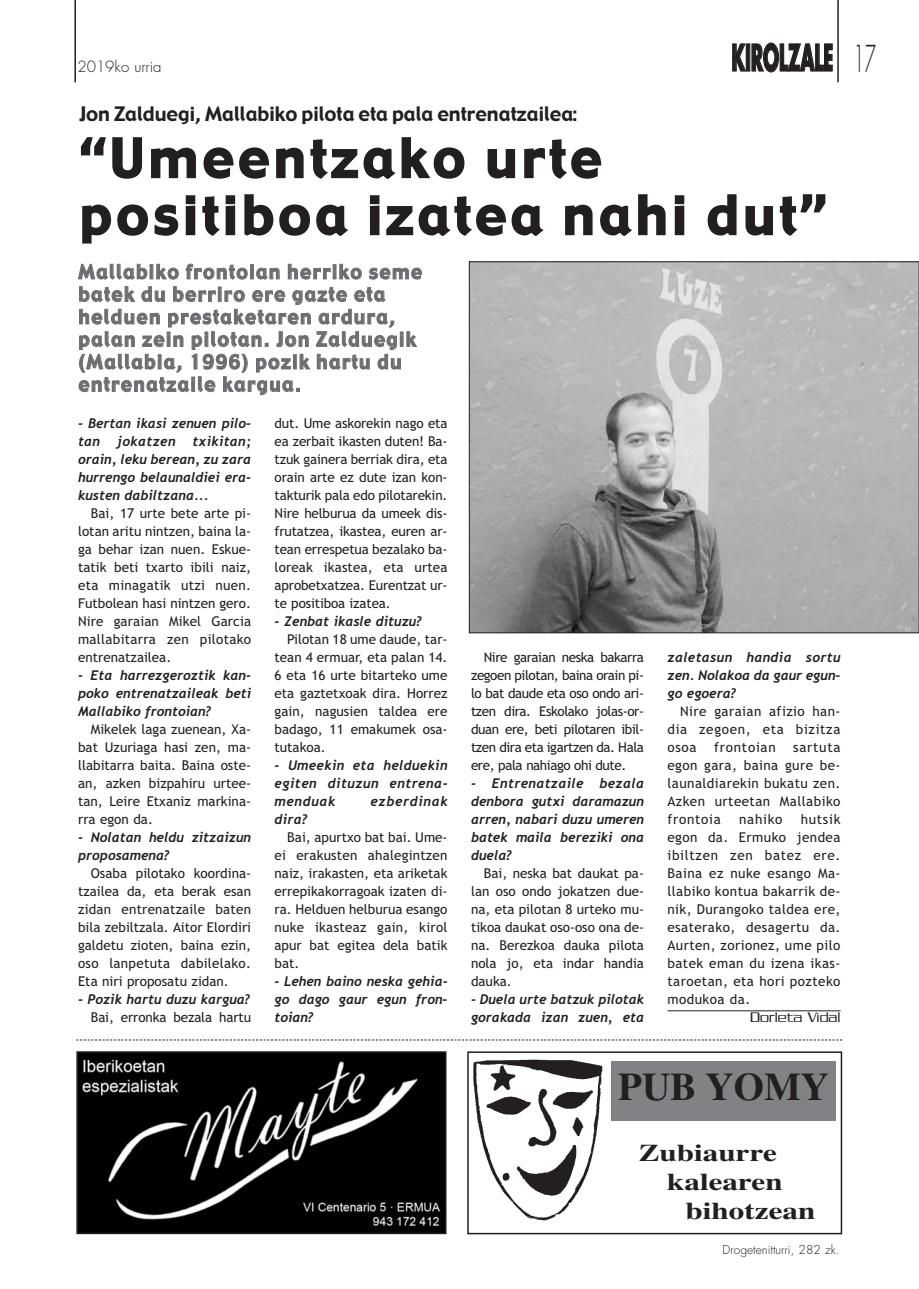
<style>
.page{position:relative;width:919px;height:1289px;background:#fff}
.page>*{position:absolute;margin:0;border:0;box-sizing:border-box;transform-origin:0 0}
.t1{font:52.5px/57px "Gadget";letter-spacing:.085em;color:#231f20}
.t2{font:700 39px "Times";color:#231f20}
.t3{font:700 36px "Futura";letter-spacing:-.005em;color:#231f20;scale:.5 1}
.t4{font:700 24px "Times";color:#231f20;scale:1.3 1}
.t5{font:19.5px/22.5px "Gadget";letter-spacing:.085em;color:#6c6d70;scale:.95 1}
.t6{font:19.5px "Gadget";color:#231f20}
.t7{font:300 15px "Serpentine";color:#231f20}
.t8{font:300 15px "Futura";color:#231f20}
.t9{font:13.5px/18px "Trebuchet MS";color:#231f20;text-align:justify}
.t10{font:italic 700 13.5px/18px "Trebuchet";color:#231f20;text-align:justify}
.t11{font:italic 700 13.5px "Trebuchet";letter-spacing:.045em;color:#231f20}
.t12{font:13.5px "Trebuchet MS";letter-spacing:.05em;color:#231f20}
.t13{font:300 12px "Futura";color:#231f20}
.s1{font-weight:300}
</style>
<div class="page">
<hr style="left:74px;top:1px;width:2px;height:81px;background:#231f20">
<hr style="left:837px;top:1px;width:1px;height:81px;background:#231f20">
<svg style="left:76px;top:1039px;width:766px;height:1px"></svg>
<img style="left:79px;top:1054px;width:364px;height:177px">
<div style="left:76px;top:1051px;width:370px;height:183px;border:2px solid #231f20"></div>
<img style="left:473px;top:1059px;width:129px;height:162px">
<div style="left:467px;top:1051px;width:375px;height:183px;border:2px solid #231f20"></div>
<div style="left:611px;top:1061px;width:224px;height:59px;background:#808285"></div>
<hr style="left:667px;top:1010px;width:173px;height:1px;background:#231f20">
<img style="left:471px;top:263px;width:445px;height:368px">
<p class="t8" style="left:77px;top:59px;width:86px">2019ko urria</p>
<h3 class="t3" style="left:731px;top:41px;width:290px">KIROLZALE <span class="s1">17</span></h3>
<h3 class="t6" style="left:79px;top:106px;width:499px">Jon Zalduegi, Mallabiko pilota eta pala entrenatzailea:</h3>
<h1 class="t1" style="left:80px;top:133px;width:747px">“Umeentzako urte positiboa izatea nahi dut”</h1>
<h3 class="t5" style="left:78px;top:262px;width:363px">Mallabiko frontoian herriko seme batek du berriro ere gazte eta helduen prestaketaren ardura, palan zein pilotan. Jon Zalduegik (Mallabia, 1996) pozik hartu du entrenatzaile kargua.</h3>
<p class="t10" style="left:78px;top:415px;width:174px">- Bertan ikasi zenuen pilo&shy;tan jokatzen txikitan; orain, leku berean, zu zara hurrengo belaunaldiei era&shy;kusten dabiltzana...</p>
<p class="t9" style="left:78px;top:505px;width:174px;text-indent:13px">Bai, 17 urte bete arte pi&shy;lotan aritu nintzen, baina la&shy;ga behar izan nuen. Eskue&shy;tatik beti txarto ibili naiz, eta minagatik utzi nuen.<br>Futbolean hasi nintzen gero.<br>Nire garaian Mikel Garcia mallabitarra zen pilotako entrenatzailea.</p>
<p class="t10" style="left:78px;top:667px;width:175px">- Eta harrezgeroztik kan&shy;poko entrenatzaileak beti Mallabiko frontoian?</p>
<p class="t9" style="left:78px;top:721px;width:174px;text-indent:13px">Mikelek laga zuenean, Xa&shy;bat Uzuriaga hasi zen, ma&shy;llabitarra baita. Baina oste&shy;an, azken bizpahiru urtee&shy;tan, Leire Etxaniz markina&shy;rra egon da.</p>
<p class="t10" style="left:78px;top:829px;width:174px">- Nolatan heldu zitzaizun proposamena?</p>
<p class="t9" style="left:78px;top:865px;width:174px;text-indent:13px">Osaba pilotako koordina&shy;tzailea da, eta berak esan zidan entrenatzaile baten bila zebiltzala. Aitor Elordiri galdetu zioten, baina ezin, oso lanpetuta dabilelako.<br>Eta niri proposatu zidan.</p>
<p class="t10" style="left:78px;top:991px;width:174px">- Pozik hartu duzu kargua?</p>
<p class="t9" style="left:91px;top:1009px;width:162px">Bai, erronka bezala hartu</p>
<p class="t9" style="left:274px;top:415px;width:174px">dut. Ume askorekin nago eta ea zerbait ikasten duten! Ba&shy;tzuk gainera berriak dira, eta orain arte ez dute izan kon&shy;takturik pala edo pilotarekin.<br>Nire helburua da umeek dis&shy;frutatzea, ikastea, euren ar&shy;tean errespetua bezalako ba&shy;loreak ikastea, eta urtea aprobetxatzea. Eurentzat ur&shy;te positiboa izatea.</p>
<p class="t10" style="left:274px;top:613px;width:149px">- Zenbat ikasle dituzu?</p>
<p class="t9" style="left:274px;top:631px;width:174px;text-indent:13px">Pilotan 18 ume daude, tar&shy;tean 4 ermuar, eta palan 14.<br>6 eta 16 urte bitarteko ume eta gaztetxoak dira. Horrez gain, nagusien taldea ere badago, 11 emakumek osa&shy;tutakoa.</p>
<p class="t10" style="left:274px;top:757px;width:174px">- Umeekin eta helduekin egiten dituzun entrena&shy;menduak</p>
<p class="t11" style="left:370px;top:795px;width:79px">ezberdinak</p>
<p class="t10" style="left:274px;top:811px;width:35px">dira?</p>
<p class="t9" style="left:274px;top:829px;width:174px;text-indent:13px">Bai, apurtxo bat bai. Ume&shy;ei erakusten ahalegintzen naiz, irakasten, eta ariketak errepikakorragoak izaten di&shy;ra. Helduen helburua esango nuke ikasteaz gain, kirol apur bat egitea dela batik bat.</p>
<p class="t10" style="left:274px;top:973px;width:174px">- Lehen baino neska gehia&shy;go dago gaur egun fron&shy;toian?</p>
<p class="t9" style="left:471px;top:649px;width:174px;text-indent:13px">Nire garaian neska bakarra zegoen pilotan, baina orain pi&shy;lo bat daude eta oso ondo ari&shy;tzen dira. Eskolako jolas-or&shy;duan ere, beti pilotaren ibil&shy;tzen dira eta igartzen da. Hala ere, pala nahiago ohi dute.</p>
<p class="t10" style="left:471px;top:775px;width:175px">- Entrenatzaile bezala denbora gutxi daramazun arren, nabari duzu umeren batek maila bereziki ona duela?</p>
<p class="t9" style="left:471px;top:865px;width:174px;text-indent:13px">Bai, neska bat daukat pa&shy;lan oso ondo jokatzen due&shy;na, eta pilotan 8 urteko mu&shy;tikoa daukat oso-oso ona de&shy;na. Berezkoa dauka pilota nola jo, eta indar handia dauka.</p>
<p class="t10" style="left:471px;top:991px;width:174px">- Duela urte batzuk pilotak gorakada izan zuen, eta</p>
<p class="t10" style="left:667px;top:649px;width:174px">zaletasun handia sortu zen. Nolakoa da gaur egun&shy;go egoera?</p>
<p class="t9" style="left:667px;top:703px;width:174px;text-indent:13px">Nire garaian afizio han&shy;dia zegoen, eta bizitza osoa</p>
<p class="t12" style="left:714px;top:741px;width:63px">frontoian</p>
<p class="t9" style="left:667px;top:739px;width:174px;text-indent:126px">sartuta egon gara, baina gure be&shy;launaldiarekin bukatu zen.<br>Azken urteetan Mallabiko frontoia</p>
<p class="t9" style="left:667px;top:811px;width:174px;text-indent:133px">hutsik egon da. Ermuko jendea ibiltzen zen batez ere.<br>Baina ez nuke esango Ma&shy;llabiko kontua bakarrik de&shy;nik, Durangoko taldea ere, esaterako, desagertu da.<br>Aurten, zorionez, ume pilo batek eman du izena ikas&shy;taroetan, eta hori pozteko modukoa da.</p>
<p class="t7" style="left:750px;top:1011px;width:92px">Dorleta Vidal</p>
<p class="t9" style="left:739px;top:811px;width:45px">nahiko</p>
<h2 class="t2" style="left:618px;top:1073px;width:212px">PUB YOMY</h2>
<h3 class="t4" style="left:638px;top:1144px;width:108px">Zubiaurre</h3>
<h3 class="t4" style="left:667px;top:1173px;width:90px">kalearen</h3>
<h3 class="t4" style="left:685px;top:1202px;width:102px">bihotzean</h3>
<p class="t13" style="left:722px;top:1243px;width:118px">Drogetenitturri, 282 zk.</p>
</div>
